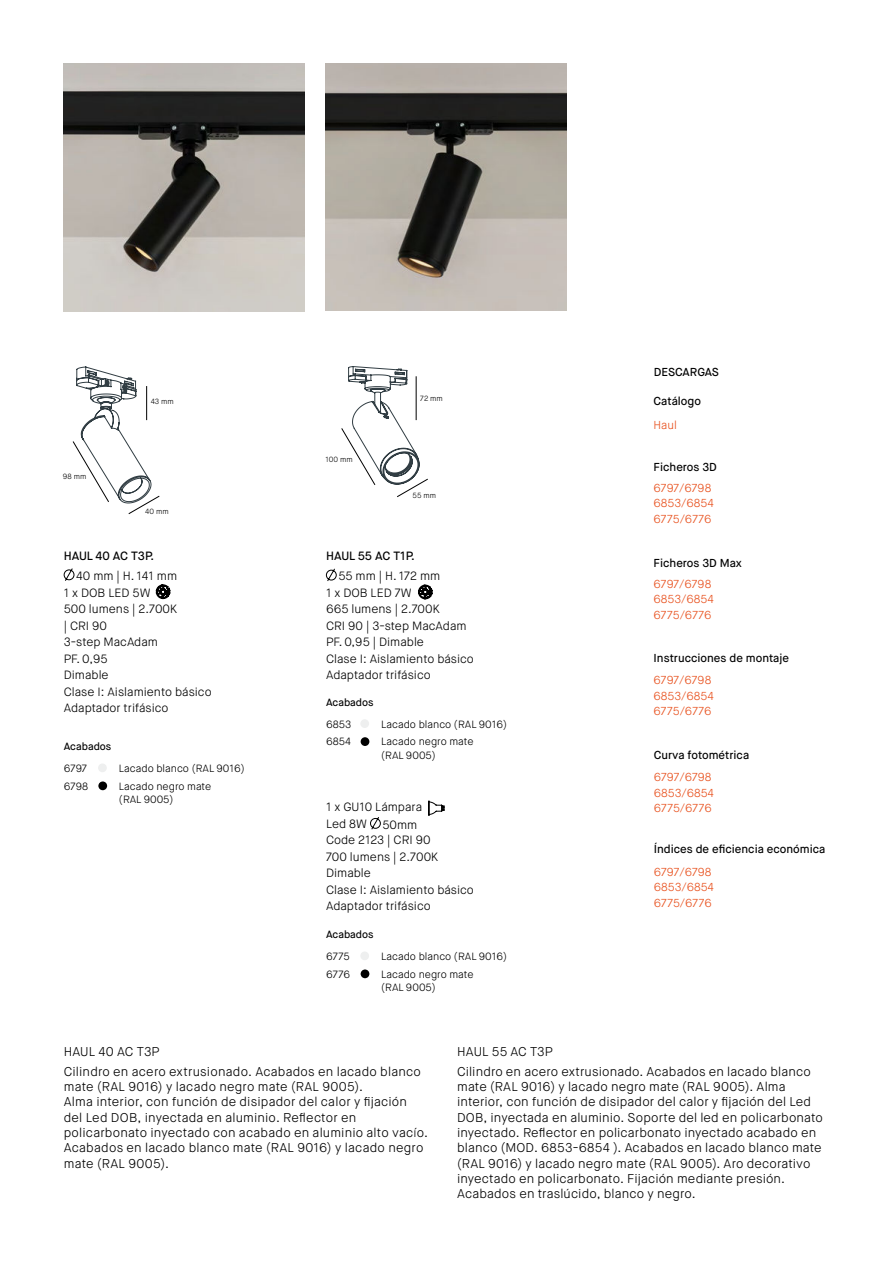
<style>
.page{position:relative;width:893px;height:1263px;background:#fff}
.page>*{position:absolute;margin:0;border:0;box-sizing:border-box;transform-origin:0 0}
.t1{font:300 12.75px/15.3px "Maison Neue";letter-spacing:.01em;color:#000}
.t2{font:300 12px/16.5px "Maison Neue";color:#000}
.t3{font:500 12px "Maison Neue";color:#000}
.t4{font:300 11.55px/15.8px "Maison Neue";color:#e8511e}
.t5{font:500 11.55px "Maison Neue";color:#000}
.t6{font:300 10.5px/17.7px "Maison Neue";color:#000}
.t7{font:500 10.5px "Maison Neue";color:#000}
.t8{font:300 7.5px "Maison Neue";color:#000}
</style>
<div class="page">
<svg style="left:63px;top:568px;width:12px;height:13px"></svg>
<div style="left:98px;top:781px;width:9px;height:9px;background:#000;border-radius:50%"></div>
<div style="left:98px;top:763px;width:9px;height:9px;background:#eeefef;border-radius:50%"></div>
<img style="left:326px;top:64px;width:241px;height:247px">
<svg style="left:156px;top:584px;width:14px;height:15px"></svg>
<svg style="left:73px;top:366px;width:87px;height:148px"></svg>
<svg style="left:341px;top:366px;width:87px;height:131px"></svg>
<img style="left:64px;top:64px;width:241px;height:247px">
<svg style="left:326px;top:568px;width:11px;height:13px"></svg>
<svg style="left:370px;top:817px;width:11px;height:13px"></svg>
<div style="left:361px;top:969px;width:8px;height:9px;background:#000;border-radius:50%"></div>
<div style="left:360px;top:951px;width:9px;height:9px;background:#eeefef;border-radius:50%"></div>
<svg style="left:418px;top:585px;width:14px;height:14px"></svg>
<svg style="left:428px;top:801px;width:17px;height:15px"></svg>
<div style="left:361px;top:737px;width:8px;height:9px;background:#000;border-radius:50%"></div>
<div style="left:360px;top:719px;width:9px;height:9px;background:#eeefef;border-radius:50%"></div>
<p class="t8" style="left:63px;top:473px;width:25px">98 mm</p>
<p class="t8" style="left:151px;top:398px;width:25px">43 mm</p>
<p class="t8" style="left:145px;top:508px;width:25px">40 mm</p>
<p class="t3" style="left:64px;top:549px;width:92px">HAUL 40 AC T3P.</p>
<p class="t2" style="left:64px;top:569px;width:149px;text-indent:12px">40 mm | H. 141 mm<br>1 x DOB LED 5W<br>500 lumens | 2.700K<br>| CRI 90<br>3-step MacAdam<br>PF. 0,95<br>Dimable<br>Clase I: Aislamiento básico<br>Adaptador trifásico</p>
<p class="t7" style="left:64px;top:741px;width:49px">Acabados</p>
<p class="t6" style="left:64px;top:760px;width:26px">6797<br>6798</p>
<p class="t6" style="left:119px;top:760px;width:128px">Lacado blanco (RAL 9016)<br>Lacado negro mate</p>
<p class="t6" style="left:119px;top:792px;width:56px">(RAL 9005)</p>
<p class="t8" style="left:325px;top:456px;width:29px">100 mm</p>
<p class="t8" style="left:420px;top:395px;width:24px">72 mm</p>
<p class="t8" style="left:413px;top:492px;width:25px">55 mm</p>
<p class="t3" style="left:326px;top:550px;width:90px">HAUL 55 AC T1P.</p>
<p class="t2" style="left:326px;top:569px;width:149px;text-indent:12px">55 mm | H. 172 mm<br>1 x DOB LED 7W<br>665 lumens | 2.700K<br>CRI 90 | 3-step MacAdam<br>PF. 0,95 | Dimable<br>Clase I: Aislamiento básico<br>Adaptador trifásico</p>
<p class="t7" style="left:326px;top:696px;width:49px">Acabados</p>
<p class="t6" style="left:326px;top:716px;width:27px">6853<br>6854</p>
<p class="t6" style="left:381px;top:716px;width:128px">Lacado blanco (RAL 9016)<br>Lacado negro mate</p>
<p class="t6" style="left:381px;top:747px;width:56px">(RAL 9005)</p>
<p class="t2" style="left:326px;top:800px;width:98px">1 x GU10 Lámpara<br>Led 8W</p>
<p class="t2" style="left:326px;top:817px;width:149px;text-indent:57px">50mm<br>Code 2123 | CRI 90<br>700 lumens | 2.700K<br>Dimable<br>Clase I: Aislamiento básico<br>Adaptador trifásico</p>
<p class="t7" style="left:326px;top:929px;width:49px">Acabados</p>
<p class="t6" style="left:326px;top:948px;width:26px">6775<br>6776</p>
<p class="t6" style="left:381px;top:948px;width:128px">Lacado blanco (RAL 9016)<br>Lacado negro mate</p>
<p class="t6" style="left:381px;top:980px;width:56px">(RAL 9005)</p>
<p class="t5" style="left:654px;top:365px;width:67px">DESCARGAS</p>
<p class="t5" style="left:654px;top:394px;width:49px">Catálogo</p>
<p class="t4" style="left:654px;top:418px;width:25px">Haul</p>
<p class="t5" style="left:654px;top:461px;width:65px">Ficheros 3D</p>
<p class="t4" style="left:654px;top:481px;width:62px">6797/6798<br>6853/6854<br>6775/6776</p>
<p class="t5" style="left:654px;top:557px;width:90px">Ficheros 3D Max</p>
<p class="t4" style="left:654px;top:577px;width:62px">6797/6798<br>6853/6854<br>6775/6776</p>
<p class="t5" style="left:654px;top:652px;width:137px">Instrucciones de montaje</p>
<p class="t4" style="left:654px;top:673px;width:62px">6797/6798<br>6853/6854<br>6775/6776</p>
<p class="t5" style="left:654px;top:749px;width:97px">Curva fotométrica</p>
<p class="t4" style="left:654px;top:770px;width:62px">6797/6798<br>6853/6854<br>6775/6776</p>
<p class="t5" style="left:654px;top:843px;width:173px">Índices de eficiencia económica</p>
<p class="t4" style="left:654px;top:865px;width:62px">6797/6798<br>6853/6854<br>6775/6776</p>
<p class="t1" style="left:64px;top:1043px;width:359px;line-height:19.5px">HAUL 40 AC T3P<br>Cilindro en acero extrusionado. Acabados en lacado blanco</p>
<p class="t1" style="left:64px;top:1080px;width:366px">mate (RAL 9016) y lacado negro mate (RAL 9005).<br>Alma interior, con función de disipador del calor y fijación del Led DOB, inyectada en aluminio. Reflector en policarbonato inyectado con acabado en aluminio alto vacío.<br>Acabados en lacado blanco mate (RAL 9016) y lacado negro mate (RAL 9005).</p>
<p class="t1" style="left:457px;top:1043px;width:355px;line-height:19.5px">HAUL 55 AC T3P<br>Cilindro en acero extrusionado. Acabados en lacado blanco</p>
<p class="t1" style="left:457px;top:1080px;width:367px">mate (RAL 9016) y lacado negro mate (RAL 9005). Alma interior, con función de disipador del calor y fijación del Led DOB, inyectada en aluminio. Soporte del led en policarbonato inyectado. Reflector en policarbonato inyectado acabado en blanco (MOD. 6853-6854 ). Acabados en lacado blanco mate (RAL 9016) y lacado negro mate (RAL 9005). Aro decorativo inyectado en policarbonato. Fijación mediante presión.<br>Acabados en traslúcido, blanco y negro.</p>
</div>
